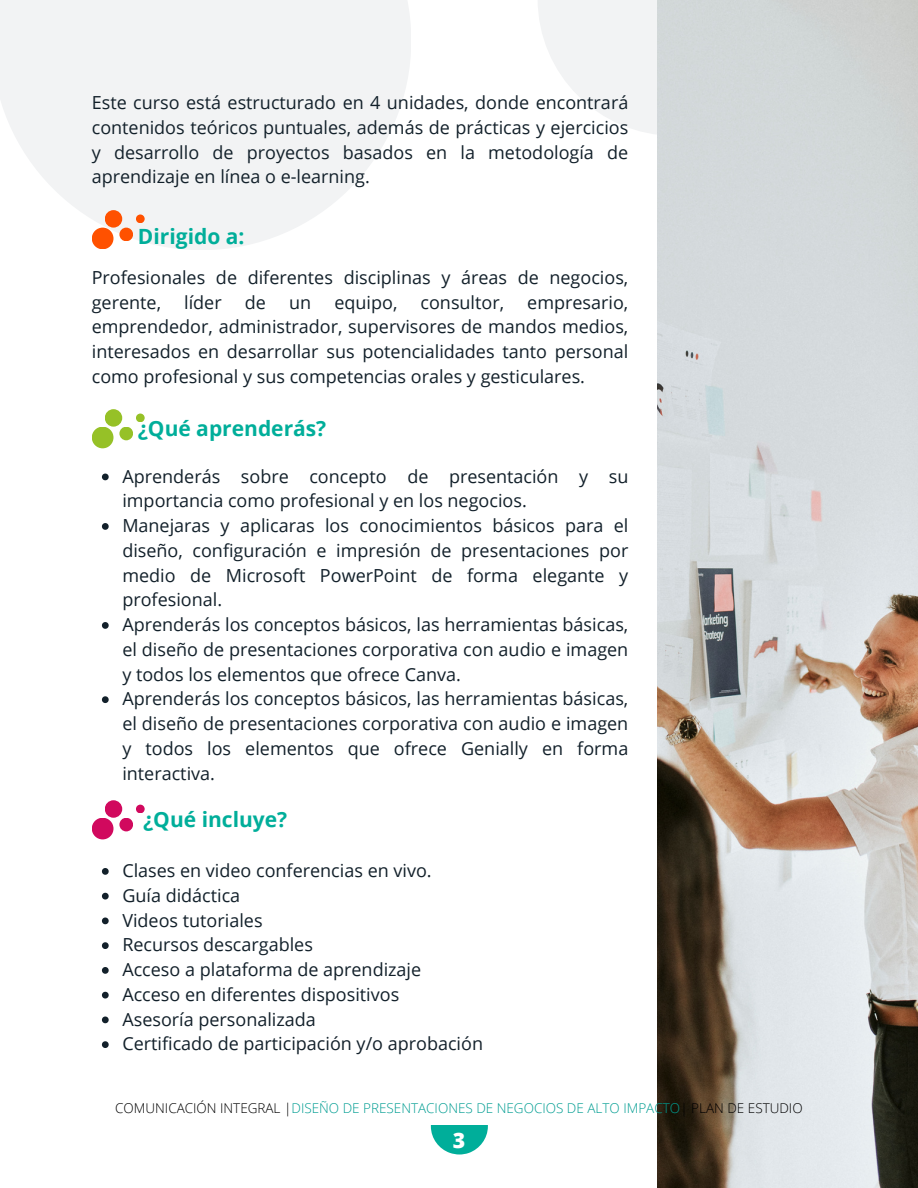
<style>
.page{position:relative;width:918px;height:1188px;background:#fff}
.page>*{position:absolute;margin:0;border:0;box-sizing:border-box;transform-origin:0 0}
.t1{font:800 21.3px "Open Sans";color:#fff}
.t2{font:700 21px "Open Sans";color:#00ae9a}
.t3{font:18px/24.8px "Open Sans";color:#12202a;text-align:justify}
.t4{font:300 13.5px "Open Sans";color:#009d92}
.s1{color:#000}
</style>
<div class="page">
<div style="left:538px;top:0;width:274px;height:136px;background:linear-gradient(to bottom,#f0f1f2,#fafbfb)"></div>
<div style="left:0;top:0;width:411px;height:250px;background:linear-gradient(to right,#f4f4f5,#f5f5f6)"></div>
<svg style="left:431px;top:1125px;width:57px;height:30px"></svg>
<img style="left:657px;top:0;width:261px;height:1188px">
<div style="left:92px;top:818px;width:22px;height:21px;background:#d1095e;border-radius:50%"></div>
<div style="left:105px;top:800px;width:17px;height:18px;background:#d1095e;border-radius:50%"></div>
<div style="left:136px;top:805px;width:9px;height:8px;background:#d1095e;border-radius:50%"></div>
<div style="left:119px;top:818px;width:14px;height:13px;background:#d1095e;border-radius:50%"></div>
<div style="left:92px;top:228px;width:22px;height:21px;background:#ff5100;border-radius:50%"></div>
<div style="left:105px;top:210px;width:17px;height:18px;background:#ff5100;border-radius:50%"></div>
<div style="left:136px;top:214px;width:9px;height:9px;background:#ff5100;border-radius:50%"></div>
<div style="left:119px;top:228px;width:14px;height:13px;background:#ff5100;border-radius:50%"></div>
<div style="left:92px;top:427px;width:22px;height:21px;background:#96c127;border-radius:50%"></div>
<div style="left:105px;top:409px;width:17px;height:18px;background:#96c127;border-radius:50%"></div>
<div style="left:136px;top:414px;width:9px;height:8px;background:#96c127;border-radius:50%"></div>
<div style="left:119px;top:427px;width:14px;height:13px;background:#96c127;border-radius:50%"></div>
<svg style="left:102px;top:868px;width:7px;height:7px"></svg>
<svg style="left:102px;top:893px;width:7px;height:7px"></svg>
<svg style="left:102px;top:918px;width:7px;height:6px"></svg>
<svg style="left:102px;top:942px;width:7px;height:7px"></svg>
<svg style="left:102px;top:967px;width:7px;height:7px"></svg>
<svg style="left:102px;top:992px;width:7px;height:7px"></svg>
<svg style="left:102px;top:1017px;width:7px;height:6px"></svg>
<svg style="left:102px;top:1041px;width:7px;height:7px"></svg>
<svg style="left:102px;top:474px;width:7px;height:6px"></svg>
<svg style="left:102px;top:523px;width:7px;height:7px"></svg>
<svg style="left:102px;top:622px;width:7px;height:7px"></svg>
<svg style="left:102px;top:696px;width:7px;height:7px"></svg>
<p class="t3" style="left:92px;top:90px;width:538px">Este curso está estructurado en 4 unidades, donde encontrará contenidos teóricos puntuales, además de prácticas y ejercicios y desarrollo de proyectos basados en la metodología de aprendizaje en línea o e-learning.</p>
<p class="t2" style="left:138px;top:222px;width:108px">Dirigido a:</p>
<p class="t3" style="left:92px;top:264px;width:538px">Profesionales de diferentes disciplinas y áreas de negocios, gerente,</p>
<p class="t3" style="left:184px;top:289px;width:39px">líder</p>
<p class="t3" style="left:245px;top:289px;width:23px">de</p>
<p class="t3" style="left:289px;top:289px;width:24px">un</p>
<p class="t3" style="left:334px;top:289px;width:65px">equipo,</p>
<p class="t3" style="left:421px;top:289px;width:85px">consultor,</p>
<p class="t3" style="left:92px;top:289px;width:538px;text-indent:436px">empresario, emprendedor, administrador, supervisores de mandos medios, interesados en desarrollar sus potencialidades tanto personal como profesional y sus competencias orales y gesticulares.</p>
<p class="t2" style="left:138px;top:413px;width:190px">¿Qué aprenderás?</p>
<p class="t3" style="left:122px;top:463px;width:507px">Aprenderás sobre concepto de presentación y su importancia como profesional y en los negocios.</p>
<p class="t3" style="left:122px;top:513px;width:508px">Manejaras y aplicaras los conocimientos básicos para el diseño, configuración e impresión de presentaciones por medio de Microsoft PowerPoint de forma elegante y profesional.</p>
<p class="t3" style="left:122px;top:612px;width:507px">Aprenderás los conceptos básicos, las herramientas básicas, el diseño de presentaciones corporativa con audio e imagen y todos los elementos que ofrece Canva.</p>
<p class="t3" style="left:122px;top:686px;width:507px">Aprenderás los conceptos básicos, las herramientas básicas, el diseño de presentaciones corporativa con audio e imagen y todos los elementos que ofrece Genially en forma interactiva.</p>
<p class="t2" style="left:143px;top:804px;width:145px">¿Qué incluye?</p>
<p class="t3" style="left:122px;top:858px;width:311px">Clases en video conferencias en vivo.</p>
<p class="t3" style="left:122px;top:882px;width:119px">Guía didáctica</p>
<p class="t3" style="left:122px;top:907px;width:142px">Videos tutoriales</p>
<p class="t3" style="left:122px;top:932px;width:192px">Recursos descargables</p>
<p class="t3" style="left:122px;top:957px;width:300px">Acceso a plataforma de aprendizaje</p>
<p class="t3" style="left:122px;top:981px;width:278px">Acceso en diferentes dispositivos</p>
<p class="t3" style="left:122px;top:1006px;width:195px">Asesoría personalizada</p>
<p class="t3" style="left:122px;top:1031px;width:362px">Certificado de participación y/o aprobación</p>
<p class="t4" style="left:115px;top:1098px;width:689px"><span class="s1">COMUNICACIÓN INTEGRAL |</span>DISEÑO DE PRESENTACIONES DE NEGOCIOS DE ALTO IMPACTO<span class="s1">| PLAN DE ESTUDIO</span></p>
<p class="t1" style="left:453px;top:1125px;width:14px">3</p>
</div>
